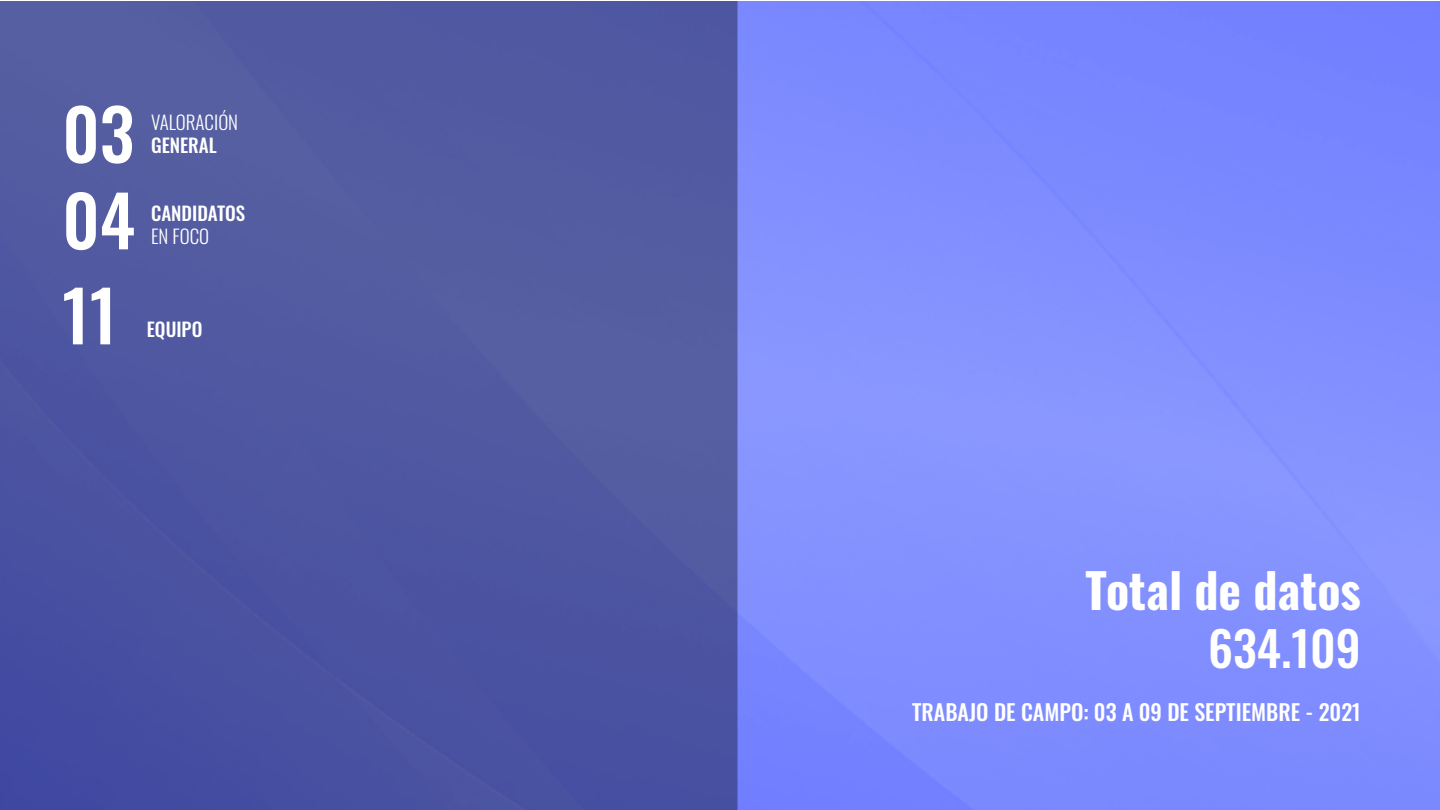
<style>
.page{position:relative;width:1440px;height:810px;background:#fff}
.page>*{position:absolute;margin:0;border:0;box-sizing:border-box;transform-origin:0 0}
.t1{font:500 70px "Oswald";color:#fff}
.t2{font:700 48px/57.6px "Oswald";color:#fff;text-align:right}
.t3{font:500 22px "Oswald";color:#fff}
.t4{font:500 19px "Oswald";color:#fff}
.t5{font:300 19px "Oswald";color:#fff}
.s1{font-weight:500}
</style>
<div class="page">
<img style="left:0;top:1px;width:1440px;height:809px">
<p class="t1" style="left:62px;top:98px;width:74px">03</p>
<p class="t1" style="left:62px;top:184px;width:74px">04</p>
<p class="t1" style="left:62px;top:279px;width:56px">11</p>
<p class="t5" style="left:151px;top:105px;width:89px">VALORACIÓN</p>
<p class="t4" style="left:151px;top:135px;width:67px">GENERAL</p>
<p class="t4" style="left:151px;top:203px;width:96px">CANDIDATOS</p>
<p class="t5" style="left:151px;top:219px;width:60px">EN FOCO</p>
<p class="t4" style="left:147px;top:320px;width:57px">EQUIPO</p>
<p class="t2" style="left:1085px;top:565px;width:277px">Total de datos<br><span class="s1">634.109</span></p>
<p class="t3" style="left:912px;top:700px;width:450px">TRABAJO DE CAMPO: 03 A 09 DE SEPTIEMBRE - 2021</p>
</div>
